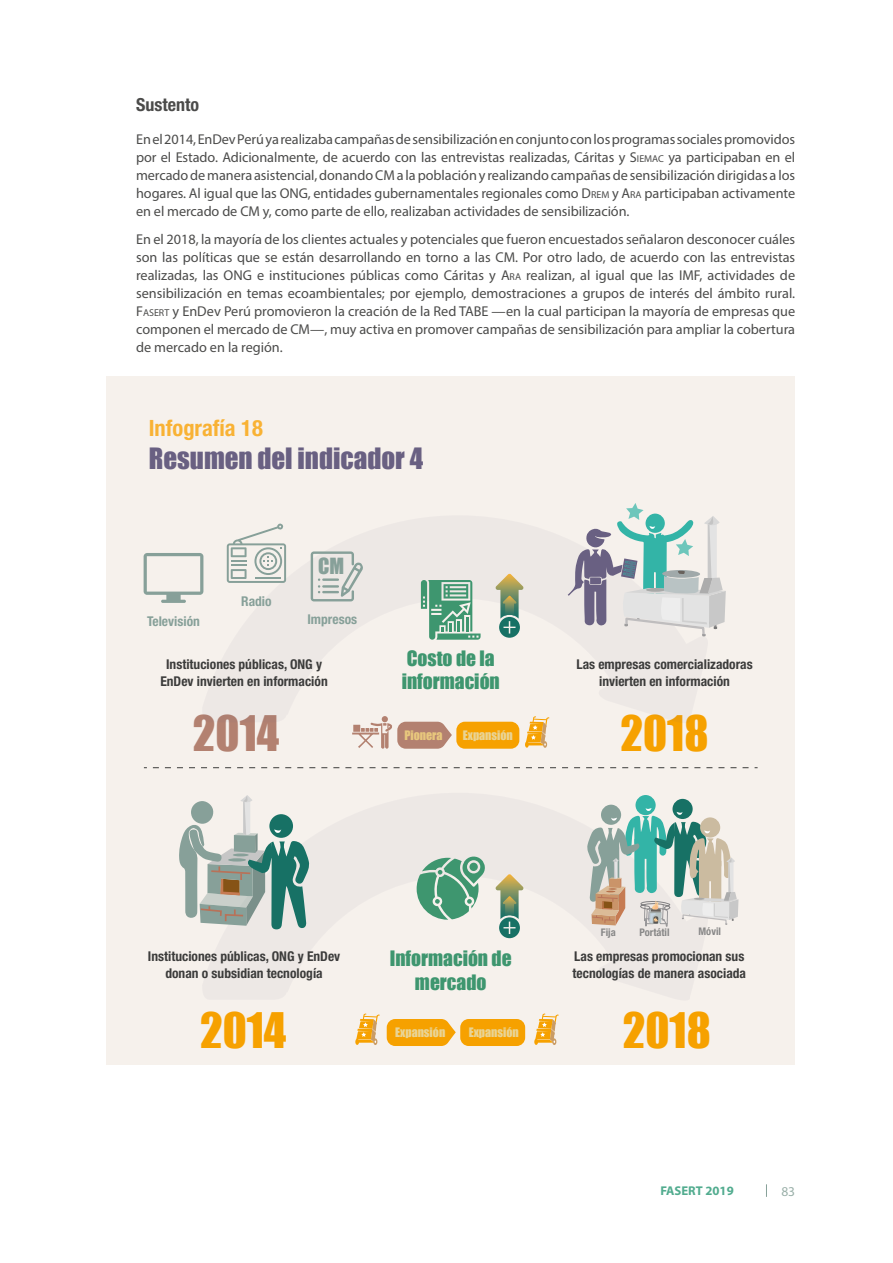
<style>
.page{position:relative;width:893px;height:1263px;background:#fff}
.page>*{position:absolute;margin:0;border:0;box-sizing:border-box;transform-origin:0 0}
.t1{font:45px "Impact";color:#f6a100}
.t2{font:45px "Impact";color:#b38170}
.t3{font:27px "Impact";color:#696082}
.t4{font:700 condensed 22.5px "Helvetica Neue LT Std";color:#f9b234}
.t5{font:20.4px "Impact";color:#87a099}
.t6{font:19.5px/23.4px "Impact";color:#3e966f;text-align:center}
.t7{font:700 condensed 18px "Helvetica Neue LT Std";color:#4b4b4a}
.t8{font:14.25px/18px "Myriad Pro";letter-spacing:-.005em;color:#4b4b4a;text-align:justify}
.t9{font:700 condensed 13.5px/16.2px "Helvetica Neue LT Std";color:#3c3c3b;text-align:center}
.t10{font:700 condensed 13.5px "Helvetica Neue LT Std";color:#87a099}
.t11{font:13.5px "Myriad Pro";color:#99afa8}
.t12{font:700 12.75px "Myriad Pro";color:#52ac8f}
.t13{font:12px "Impact";color:#e9d495}
.t14{font:12px "Impact";color:#e8c77d}
.t15{font:700 condensed 10.5px "Helvetica Neue LT Std";color:#878787}
.s1{font-style:inherit}
.s2{font-size:10.05px}
</style>
<div class="page">
<svg style="left:766px;top:1184px;width:1px;height:13px"></svg>
<div style="left:106px;top:376px;width:689px;height:688px;background:#f6f1ec"></div>
<svg style="left:525px;top:723px;width:23px;height:25px"></svg>
<svg style="left:352px;top:723px;width:100px;height:26px"></svg>
<div style="left:456px;top:722px;width:63px;height:27px;background:#f6a100;border-radius:9px"></div>
<svg style="left:203px;top:546px;width:365px;height:177px"></svg>
<svg style="left:311px;top:551px;width:52px;height:50px"></svg>
<svg style="left:227px;top:523px;width:59px;height:60px"></svg>
<svg style="left:144px;top:553px;width:59px;height:50px"></svg>
<svg style="left:417px;top:856px;width:68px;height:64px"></svg>
<svg style="left:495px;top:874px;width:29px;height:64px"></svg>
<svg style="left:495px;top:574px;width:29px;height:64px"></svg>
<svg style="left:568px;top:503px;width:158px;height:134px"></svg>
<svg style="left:421px;top:580px;width:60px;height:60px"></svg>
<svg style="left:387px;top:1019px;width:69px;height:27px"></svg>
<div style="left:460px;top:1019px;width:65px;height:27px;background:#f6a100;border-radius:9px"></div>
<svg style="left:534px;top:1013px;width:25px;height:32px"></svg>
<svg style="left:355px;top:1013px;width:25px;height:32px"></svg>
<div style="left:635px;top:795px;width:21px;height:20px;background:#33b4a7;border-radius:50%"></div>
<svg style="left:601px;top:804px;width:20px;height:21px"></svg>
<div style="left:672px;top:799px;width:21px;height:20px;background:#177165;border-radius:50%"></div>
<svg style="left:587px;top:808px;width:151px;height:119px"></svg>
<svg style="left:144px;top:767px;width:605px;height:1px"></svg>
<svg style="left:179px;top:795px;width:130px;height:135px"></svg>
<p class="t7" style="left:136px;top:93px;width:64px">Sustento</p>
<p class="t8" style="left:136px;top:130px;width:661px">En el 2014, EnDev Perú ya realizaba campañas de sensibilización en conjunto con los programas sociales promovidos por el Estado. Adicionalmente, de acuerdo con las entrevistas realizadas, Cáritas y <span class="s1">S</span><span class="s2">IEMAC</span> ya participaban en el mercado de manera asistencial, donando CM a la población y realizando campañas de sensibilización dirigidas a los hogares. Al igual que las ONG, entidades gubernamentales regionales como <span class="s1">D</span><span class="s2">REM</span> y <span class="s1">A</span><span class="s2">RA</span> participaban activamente en el mercado de CM y, como parte de ello, realizaban actividades de sensibilización.</p>
<p class="t8" style="left:136px;top:230px;width:661px">En el 2018, la mayoría de los clientes actuales y potenciales que fueron encuestados señalaron desconocer cuáles son las políticas que se están desarrollando en torno a las CM. Por otro lado, de acuerdo con las entrevistas realizadas, las ONG e instituciones públicas como Cáritas y <span class="s1">A</span><span class="s2">RA</span> realizan, al igual que las IMF, actividades de sensibilización en temas ecoambientales; por ejemplo, demostraciones a grupos de interés del ámbito rural.<br><span class="s1">F</span><span class="s2">ASERT</span> y EnDev Perú promovieron la creación de la Red TABE —en la cual participan la mayoría de empresas que componen el mercado de CM—, muy activa en promover campañas de sensibilización para ampliar la cobertura de mercado en la región.</p>
<h3 class="t4" style="left:149px;top:415px;width:115px">Infografía 18</h3>
<h2 class="t3" style="left:149px;top:437px;width:276px">Resumen del indicador 4</h2>
<p class="t10" style="left:147px;top:613px;width:54px">Televisión</p>
<p class="t10" style="left:241px;top:593px;width:32px">Radio</p>
<h3 class="t5" style="left:318px;top:550px;width:28px">CM</h3>
<p class="t10" style="left:307px;top:611px;width:51px">Impresos</p>
<h3 class="t6" style="left:402px;top:646px;width:100px;text-align:left">Costo de la información</h3>
<p class="t9" style="left:160px;top:656px;width:169px">Instituciones públicas, ONG y<br>EnDev invierten en información</p>
<p class="t9" style="left:576px;top:656px;width:178px">Las empresas comercializadoras invierten en información</p>
<h1 class="t2" style="left:193px;top:698px;width:88px">2014</h1>
<h1 class="t1" style="left:621px;top:698px;width:89px">2018</h1>
<p class="t14" style="left:404px;top:726px;width:40px">Pionera</p>
<p class="t13" style="left:463px;top:725px;width:52px">Expansión</p>
<p class="t9" style="left:148px;top:948px;width:194px">Instituciones públicas, ONG y EnDev donan o subsidian tecnología</p>
<h1 class="t1" style="left:200px;top:995px;width:88px">2014</h1>
<h3 class="t6" style="left:390px;top:946px;width:123px">Información de mercado</h3>
<p class="t13" style="left:395px;top:1023px;width:52px">Expansión</p>
<p class="t13" style="left:469px;top:1023px;width:52px">Expansión</p>
<p class="t15" style="left:601px;top:926px;width:16px">Fija</p>
<p class="t15" style="left:640px;top:926px;width:32px">Portátil</p>
<p class="t15" style="left:698px;top:925px;width:24px">Móvil</p>
<p class="t9" style="left:572px;top:948px;width:175px;text-align:left">Las empresas promocionan sus tecnologías de manera asociada</p>
<h1 class="t1" style="left:623px;top:995px;width:89px">2018</h1>
<p class="t12" style="left:660px;top:1182px;width:75px">FASERT 2019</p>
<p class="t11" style="left:781px;top:1183px;width:15px">83</p>
</div>
